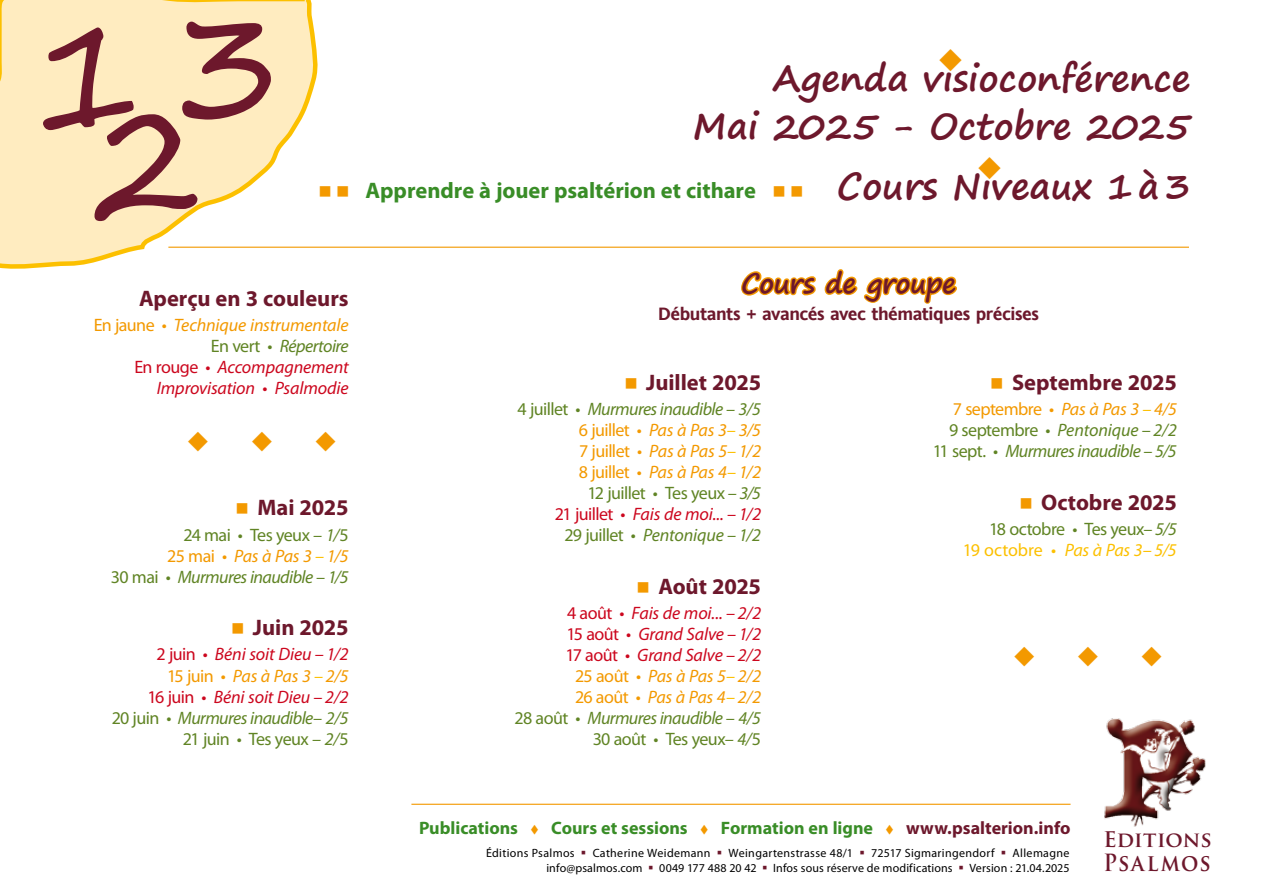
<style>
.page{position:relative;width:1263px;height:893px;background:#fff}
.page>*{position:absolute;margin:0;border:0;box-sizing:border-box;transform-origin:0 0}
.t1{font:150px "Segoe Print";color:#6d182c}
.t2{font:700 36px/47.8px "Segoe Print";color:#6d182c;text-align:right}
.t3{font:700 27px "Segoe Print";letter-spacing:-.02em;color:#6d182c}
.t4{font:700 23.1px "Trajan Pro";letter-spacing:.07em;color:#6d182c;scale:.91 1}
.t5{font:700 22.5px "Myriad Pro";letter-spacing:-.005em;color:#6d182c}
.t6{font:700 22.5px "Myriad Pro";letter-spacing:-.005em;color:#398d27}
.t7{font:700 21px "Trajan Pro";color:#6d182c}
.t8{font:italic 18px/21px "Myriad Pro";letter-spacing:-.015em;color:#cc071e;text-align:right}
.t9{font:italic 18px/21px "Myriad Pro";letter-spacing:-.03em;color:#608424;text-align:right}
.t10{font:700 18px "Myriad Pro";color:#398d27}
.t11{font:18px/21px "Myriad Pro";letter-spacing:-.03em;color:#608424;text-align:right}
.t12{font:700 18px "Andale Sans";letter-spacing:-.025em;color:#6d182c}
.t13{font:12px/15px "Myriad Pro";letter-spacing:.025em;color:#000;text-align:right}
.s1{color:#f39900}
.s2{font-style:normal;color:#f39900}
.s3{font-style:normal;color:#608424}
.s4{color:#608424}
.s5{font-style:normal}
.s6{color:#fcc000}
.s7{font-style:normal;color:#cc071e}
.s8{color:#cc071e}
.s9{font-style:italic}
.s10{font-style:italic;color:#fcc000}
.s11{color:#6d182c}
</style>
<div class="page">
<img style="left:1104px;top:718px;width:102px;height:109px">
<hr style="left:411px;top:804px;width:659px;height:1px;background:#f39900">
<svg style="left:0;top:0;width:319px;height:269px"></svg>
<hr style="left:168px;top:247px;width:1021px;height:1px;background:#f39900">
<svg style="left:739px;top:246px;width:220px;height:58px"></svg>
<h1 class="t1" style="left:33px;top:-64px;width:251px">13</h1>
<h1 class="t1" style="left:93px;top:26px;width:111px">2</h1>
<h2 class="t2" style="left:693px;top:53px;width:499px">Agenda visioconférence<br>Mai 2025 - Octobre 2025</h2>
<h2 class="t2" style="left:837px;top:161px;width:355px">Cours Niveaux 1 à 3</h2>
<p class="t6" style="left:318px;top:175px;width:487px"><span class="s1">■</span> <span class="s1">■</span> Apprendre à jouer psaltérion et cithare <span class="s1">■</span> <span class="s1">■</span></p>
<p class="t5" style="left:139px;top:284px;width:211px">Aperçu en 3 couleurs</p>
<p class="t8" style="left:94px;top:314px;width:256px"><span class="s2">En jaune •</span> <span class="s1">Technique instrumentale<br></span><span class="s3">En vert •</span> <span class="s4">Répertoire<br></span><span class="s5">En rouge •</span> Accompagnement<br>Improvisation <span class="s5">•</span> Psalmodie</p>
<p class="t5" style="left:236px;top:493px;width:115px"><span class="s1">■</span> Mai 2025</p>
<p class="t9" style="left:111px;top:524px;width:239px"><span class="s5">24 mai • Tes yeux</span> – 1/<span class="s5">5<br></span><span class="s2">25 mai •</span> <span class="s1">Pas à Pas 3</span> <span class="s6">–</span> <span class="s1">1/5<br></span><span class="s5">30 mai •</span> Murmures inaudible – 1/5</p>
<p class="t5" style="left:231px;top:613px;width:119px"><span class="s1">■</span> Juin 2025</p>
<p class="t8" style="left:112px;top:644px;width:238px"><span class="s5">2 juin •</span> Béni soit Dieu – 1/2<br><span class="s2">15 juin •</span> <span class="s1">Pas à Pas 3</span> <span class="s6">–</span> <span class="s1">2/5<br></span><span class="s5">16 juin •</span> Béni soit Dieu – 2/2<br><span class="s3">20 juin •</span> <span class="s4">Murmures inaudible– 2/5<br></span><span class="s3">21 juin • Tes yeux</span> <span class="s4">– 2/</span><span class="s3">5</span></p>
<h3 class="t3" style="left:741px;top:259px;width:216px">Cours de groupe</h3>
<p class="t12" style="left:658px;top:301px;width:383px">Débutants + avancés avec thématiques précises</p>
<p class="t5" style="left:624px;top:368px;width:138px"><span class="s1">■</span> Juillet 2025</p>
<p class="t9" style="left:518px;top:398px;width:245px"><span class="s5">4 juillet •</span> Murmures inaudible – 3/5<br><span class="s2">6 juillet •</span> <span class="s1">Pas à Pas 3</span><span class="s6">–</span> <span class="s1">3/5<br></span><span class="s2">7 juillet •</span> <span class="s1">Pas à Pas 5</span><span class="s6">–</span> <span class="s1">1/2<br></span><span class="s2">8 juillet •</span> <span class="s1">Pas à Pas 4</span><span class="s6">–</span> <span class="s1">1/2<br></span><span class="s5">12 juillet • Tes yeux</span> – 3/5<br><span class="s7">21 juillet •</span> <span class="s8">Fais de moi... – 1/2<br></span><span class="s5">29 juillet •</span> Pentonique – 1/2</p>
<p class="t5" style="left:636px;top:571px;width:126px"><span class="s1">■</span> Août 2025</p>
<p class="t8" style="left:515px;top:602px;width:248px"><span class="s5">4 août •</span> Fais de moi... – 2/2<br><span class="s5">15 août •</span> Grand Salve – 1/2<br><span class="s5">17 août •</span> Grand Salve – 2/2<br><span class="s2">25 août •</span> <span class="s1">Pas à Pas 5</span><span class="s6">–</span> <span class="s1">2/2<br></span><span class="s2">26 août •</span> <span class="s1">Pas à Pas 4</span><span class="s6">–</span> <span class="s1">2/2<br></span><span class="s3">28 août •</span> <span class="s4">Murmures inaudible – 4/5<br></span><span class="s3">30 août • Tes yeux</span><span class="s4">– 4/</span><span class="s3">5</span></p>
<p class="t5" style="left:990px;top:368px;width:188px"><span class="s1">■</span> Septembre 2025</p>
<p class="t9" style="left:933px;top:398px;width:245px"><span class="s2">7 septembre •</span> <span class="s1">Pas à Pas 3</span> <span class="s6">–</span> <span class="s1">4/5<br></span><span class="s5">9 septembre •</span> Pentonique – 2/2<br><span class="s5">11 sept. •</span> Murmures inaudible – 5/5</p>
<p class="t5" style="left:1019px;top:487px;width:159px"><span class="s1">■</span> Octobre 2025</p>
<p class="t11" style="left:963px;top:518px;width:215px">18 octobre • Tes yeux<span class="s9">– 5/5<br></span><span class="s6">19 octobre •</span> <span class="s10">Pas à Pas 3– 5/5</span></p>
<p class="t10" style="left:419px;top:816px;width:653px">Publications <span class="s1">▼</span> Cours et sessions <span class="s1">▼</span> Formation en ligne <span class="s1">▼</span> <span class="s11">www.psalterion.info</span></p>
<p class="t13" style="left:486px;top:845px;width:585px">Éditions Psalmos <span class="s11">▪</span> Catherine Weidemann <span class="s11">▪</span> Weingartenstrasse 48/1 <span class="s11">▪</span> 72517 Sigmaringendorf <span class="s11">▪</span> Allemagne info@psalmos.com <span class="s11">▪</span> 0049 177 488 20 42 <span class="s11">▪</span> Infos sous réserve de modifications <span class="s11">▪</span> Version : 21.04.2025</p>
<p class="t7" style="left:1103px;top:827px;width:110px">Editions</p>
<p class="t4" style="left:1103px;top:849px;width:120px">Psalmos</p>
</div>
